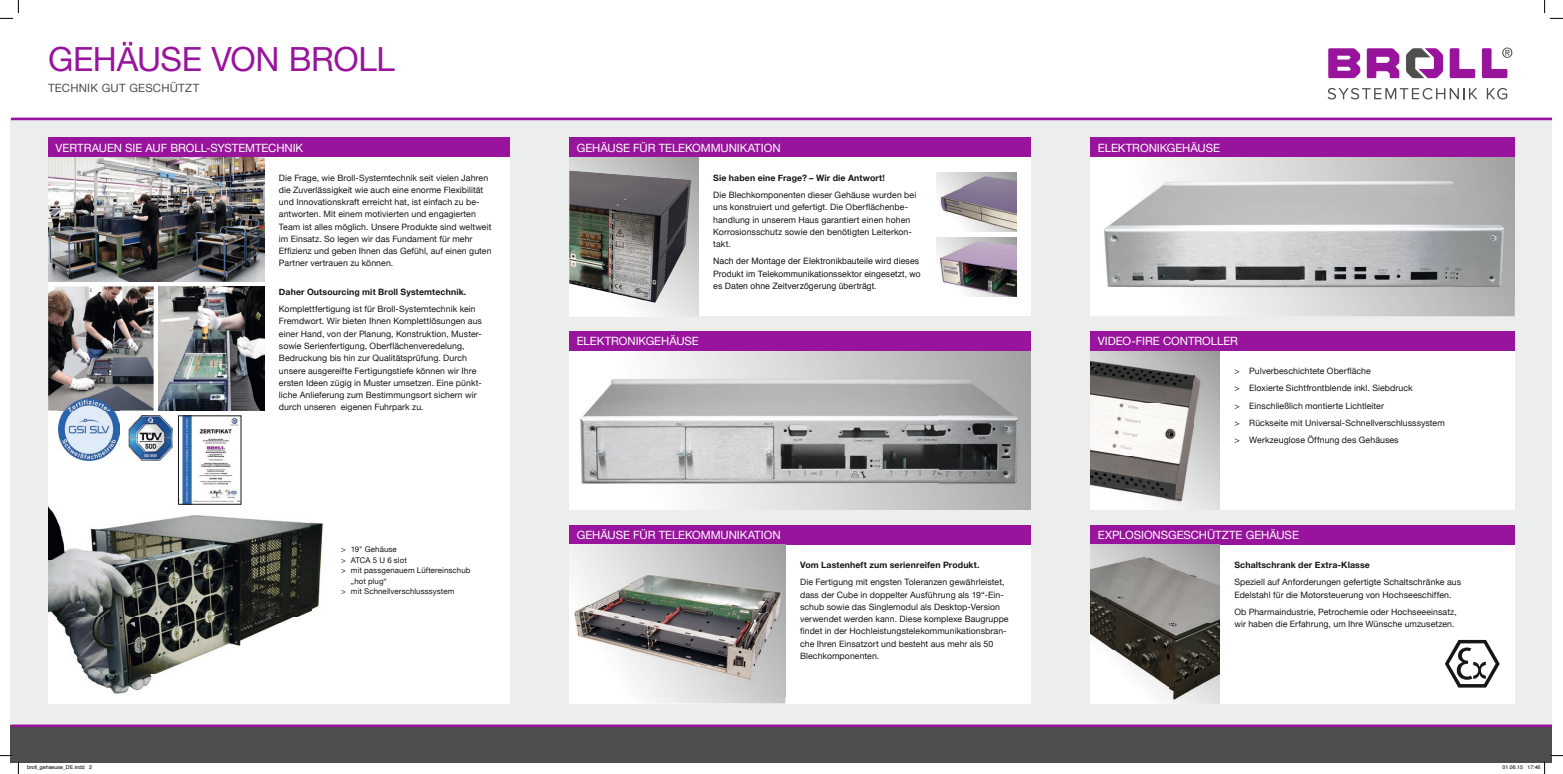
<style>
.page{position:relative;width:1563px;height:774px;background:#fff}
.page>*{position:absolute;margin:0;border:0;box-sizing:border-box;transform-origin:0 0}
.t1{font:33.25px "Helvetica Neue";letter-spacing:-.015em;color:#99149d}
.t2{font:11.38px "Helvetica Neue";letter-spacing:-.005em;color:#fff}
.t3{font:11.38px "Helvetica Neue LT Com";letter-spacing:.02em;color:#4e4e4d}
.t4{font:8.75px/12.2px "Helvetica Neue";letter-spacing:.005em;color:#151616}
.t5{font:700 8.75px "Helvetica Neue";letter-spacing:.015em;color:#151616}
.t6{font:8.75px/12.2px "Helvetica";letter-spacing:.005em;color:#151616}
.t7{font:7.88px "Helvetica Neue";letter-spacing:.01em;color:#151616}
.t8{font:5.25px "Helvetica";color:#000}
</style>
<div class="page">
<div style="left:11px;top:119px;width:1540px;height:605px;background:#eceded"></div>
<div style="left:48px;top:137px;width:461px;height:566px;background:#fff"></div>
<img style="left:48px;top:157px;width:216px;height:124px">
<img style="left:48px;top:286px;width:106px;height:124px">
<img style="left:159px;top:286px;width:105px;height:124px">
<img style="left:48px;top:504px;width:275px;height:190px">
<div style="left:1090px;top:137px;width:424px;height:20px;background:#99149d"></div>
<svg style="left:1090px;top:295px;width:424px;height:21px"></svg>
<img style="left:1090px;top:157px;width:424px;height:138px">
<div style="left:1090px;top:524px;width:424px;height:179px;background:#fff"></div>
<div style="left:1090px;top:524px;width:424px;height:20px;background:#99149d"></div>
<svg style="left:1445px;top:639px;width:54px;height:48px"></svg>
<img style="left:1090px;top:544px;width:129px;height:159px">
<div style="left:1090px;top:331px;width:424px;height:178px;background:#fff"></div>
<div style="left:1090px;top:331px;width:424px;height:20px;background:#99149d"></div>
<img style="left:1090px;top:351px;width:129px;height:158px">
<img style="left:182px;top:417px;width:57px;height:85px">
<div style="left:178px;top:415px;width:63px;height:89px;border:1px solid #151616"></div>
<div style="left:11px;top:725px;width:1540px;height:37px;background:#4e4e4d"></div>
<hr style="left:11px;top:724px;width:1540px;height:3px;background:#99149d">
<hr style="left:11px;top:118px;width:1540px;height:2px;background:#99149d">
<svg style="left:1327px;top:88px;width:150px;height:11px"></svg>
<svg style="left:1486px;top:88px;width:20px;height:11px"></svg>
<svg style="left:1328px;top:48px;width:32px;height:30px"></svg>
<svg style="left:1366px;top:48px;width:33px;height:30px"></svg>
<svg style="left:1449px;top:48px;width:25px;height:30px"></svg>
<svg style="left:1406px;top:48px;width:36px;height:30px"></svg>
<svg style="left:1481px;top:48px;width:31px;height:30px"></svg>
<div style="left:569px;top:137px;width:461px;height:179px;background:#fff"></div>
<div style="left:569px;top:137px;width:461px;height:20px;background:#99149d"></div>
<svg style="left:569px;top:157px;width:129px;height:159px"></svg>
<img style="left:569px;top:170px;width:122px;height:132px">
<img style="left:936px;top:237px;width:80px;height:59px">
<img style="left:936px;top:172px;width:79px;height:60px">
<div style="left:569px;top:331px;width:461px;height:20px;background:#99149d"></div>
<img style="left:569px;top:351px;width:461px;height:158px">
<div style="left:569px;top:524px;width:461px;height:179px;background:#fff"></div>
<div style="left:569px;top:524px;width:461px;height:20px;background:#99149d"></div>
<svg style="left:650px;top:697px;width:135px;height:6px"></svg>
<img style="left:569px;top:544px;width:216px;height:153px">
<div style="left:48px;top:137px;width:461px;height:20px;background:#99149d"></div>
<img style="left:58px;top:398px;width:62px;height:62px">
<img style="left:128px;top:415px;width:45px;height:45px">
<svg style="left:0;top:0;width:19px;height:19px"></svg>
<svg style="left:0;top:754px;width:19px;height:19px"></svg>
<svg style="left:1544px;top:0;width:18px;height:19px"></svg>
<svg style="left:1502px;top:754px;width:60px;height:19px"></svg>
<h1 class="t1" style="left:48px;top:35px;width:348px">GEHÄUSE VON BROLL</h1>
<h2 class="t3" style="left:48px;top:81px;width:152px">TECHNIK GUT GESCHÜTZT</h2>
<h2 class="t2" style="left:56px;top:139px;width:249px">VERTRAUEN SIE AUF BROLL-SYSTEMTECHNIK</h2>
<p class="t4" style="left:279px;top:172px;width:214px">Die Frage, wie Broll-Systemtechnik seit vielen Jahren die Zuverlässigkeit wie auch eine enorme Flexibilität und Innovationskraft erreicht hat, ist einfach zu be&shy;antworten. Mit einem motivierten und engagierten Team ist alles möglich. Unsere Produkte sind weltweit im Einsatz. So legen wir das Fundament für mehr Effizienz und geben Ihnen das Gefühl, auf einen guten Partner vertrauen zu können.</p>
<p class="t5" style="left:279px;top:285px;width:189px">Daher Outsourcing mit Broll Systemtechnik.</p>
<p class="t4" style="left:279px;top:303px;width:204px">Komplettfertigung ist für Broll-Systemtechnik kein Fremdwort. Wir bieten Ihnen Komplettlösungen aus einer Hand, von der Planung, Konstruktion, Muster&shy;sowie Serienfertigung, Oberflächenveredelung, Bedruckung bis hin zur Qualitätsprüfung. Durch unsere ausgereifte Fertigungstiefe können wir Ihre ersten Ideen zügig in Muster umsetzen. Eine pünkt&shy;liche Anlieferung zum Bestimmungsort sichern wir durch unseren eigenen Fuhrpark zu.</p>
<p class="t7" style="left:341px;top:543px;width:57px">&gt; 19" Gehäuse</p>
<p class="t7" style="left:341px;top:554px;width:67px">&gt; ATCA 5 U 6 slot</p>
<p class="t7" style="left:341px;top:564px;width:131px">&gt; mit passgenauem Lüftereinschub</p>
<p class="t7" style="left:351px;top:575px;width:38px">„hot plug“</p>
<p class="t7" style="left:341px;top:585px;width:115px">&gt; mit Schnellverschlusssystem</p>
<h2 class="t2" style="left:576px;top:139px;width:205px">GEHÄUSE FÜR TELEKOMMUNIKATION</h2>
<p class="t5" style="left:713px;top:171px;width:173px">Sie haben eine Frage? – Wir die Antwort!</p>
<p class="t4" style="left:713px;top:189px;width:204px">Die Blechkomponenten dieser Gehäuse wurden bei uns konstruiert und gefertigt. Die Oberflächenbe&shy;handlung in unserem Haus garantiert einen hohen Korrosionsschutz sowie den benötigten Leiterkon&shy;takt.</p>
<p class="t6" style="left:713px;top:255px;width:209px">Nach der Montage der Elektronikbauteile wird dieses<br>Produkt im Telekommunikationssektor eingesetzt, wo es Daten ohne Zeitverzögerung überträgt.</p>
<h2 class="t2" style="left:576px;top:333px;width:124px">ELEKTRONIKGEHÄUSE</h2>
<h2 class="t2" style="left:576px;top:526px;width:205px">GEHÄUSE FÜR TELEKOMMUNIKATION</h2>
<p class="t5" style="left:800px;top:558px;width:181px">Vom Lastenheft zum serienreifen Produkt.</p>
<p class="t4" style="left:800px;top:576px;width:210px">Die Fertigung mit engsten Toleranzen gewährleistet, dass der Cube in doppelter Ausführung als 19“-Ein&shy;schub sowie das Singlemodul als Desktop-Version verwendet werden kann. Diese komplexe Baugruppe findet in der Hochleistungstelekommunikationsbran&shy;che Ihren Einsatzort und besteht aus mehr als 50<br>Blechkomponenten.</p>
<h2 class="t2" style="left:1097px;top:139px;width:124px">ELEKTRONIKGEHÄUSE</h2>
<h2 class="t2" style="left:1097px;top:333px;width:142px">VIDEO-FIRE CONTROLLER</h2>
<p class="t4" style="left:1234px;top:363px;width:212px;line-height:17.2px">&gt; Pulverbeschichtete Oberfläche<br>&gt; Eloxierte Sichtfrontblende inkl. Siebdruck<br>&gt; Einschließlich montierte Lichtleiter<br>&gt; Rückseite mit Universal-Schnellverschlusssystem &gt; Werkzeuglose Öffnung des Gehäuses</p>
<h2 class="t2" style="left:1097px;top:526px;width:202px">EXPLOSIONSGESCHÜTZTE GEHÄUSE</h2>
<p class="t5" style="left:1234px;top:558px;width:137px">Schaltschrank der Extra-Klasse</p>
<p class="t4" style="left:1234px;top:576px;width:228px">Speziell auf Anforderungen gefertigte Schaltschränke aus<br>Edelstahl für die Motorsteuerung von Hochseeschiffen.</p>
<p class="t4" style="left:1234px;top:606px;width:224px">Ob Pharmaindustrie, Petrochemie oder Hochseeeinsatz, wir haben die Erfahrung, um Ihre Wünsche umzusetzen.</p>
<p class="t8" style="left:27px;top:762px;width:66px">broll_gehaeuse_DE.indd 2</p>
<p class="t8" style="left:1502px;top:762px;width:39px">01.06.15 17:46</p>
</div>
